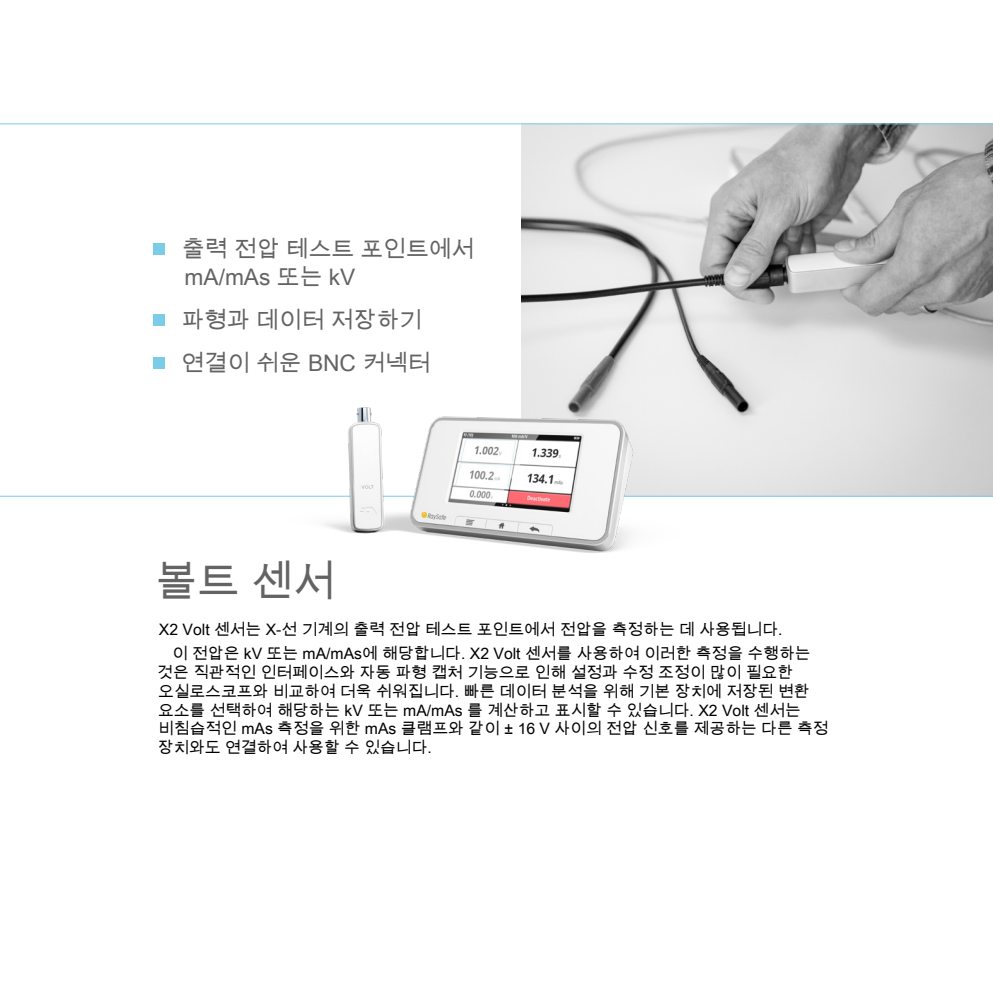
<style>
.page{position:relative;width:993px;height:993px;background:#fff}
.page>*{position:absolute;margin:0;border:0;box-sizing:border-box;transform-origin:0 0}
.Heading{font:42px "Arial Unicode MS";color:#646363}
.t1{font:22.75px/28px "Arial Unicode MS";color:#646363}
.Bodytext_-_Proxima_N{font:15.75px/18.9px "Arial Unicode MS";color:#000}
.s1{font-family:"Georgia Pro";font-weight:300;font-stretch:condensed;font-size:52.5px;color:#7bcce7}
</style>
<div class="page">
<img style="left:521px;top:124px;width:471px;height:371px">
<hr style="left:0;top:123px;width:992px;height:1px;background:#7bcce7">
<hr style="left:0;top:495px;width:992px;height:1px;background:#7bcce7">
<img style="left:282px;top:345px;width:539px;height:208px">
<p class="t1" style="left:184px;top:235px;width:291px;text-indent:-35px"><span class="s1">▪</span> 출력 전압 테스트 포인트에서 mA/mAs 또는 kV</p>
<p class="t1" style="left:149px;top:305px;width:274px"><span class="s1">▪</span> 파형과 데이터 저장하기</p>
<p class="t1" style="left:149px;top:348px;width:282px"><span class="s1">▪</span> 연결이 쉬운 BNC 커넥터</p>
<p class="Heading" style="left:155px;top:550px;width:181px">볼트 센서</p>
<p class="Bodytext_-_Proxima_N" style="left:159px;top:619px;width:625px">X2 Volt 센서는 X-선 기계의 출력 전압 테스트 포인트에서 전압을 측정하는 데 사용됩니다.</p>
<p class="Bodytext_-_Proxima_N" style="left:157px;top:643px;width:672px;text-indent:15px">이 전압은 kV 또는 mA/mAs에 해당합니다. X2 Volt 센서를 사용하여 이러한 측정을 수행하는 것은 직관적인 인터페이스와 자동 파형 캡처 기능으로 인해 설정과 수정 조정이 많이 필요한 오실로스코프와 비교하여 더욱 쉬워집니다. 빠른 데이터 분석을 위해 기본 장치에 저장된 변환 요소를 선택하여 해당하는 kV 또는 mA/mAs 를 계산하고 표시할 수 있습니다. X2 Volt 센서는 비침습적인 mAs 측정을 위한 mAs 클램프와 같이 ± 16 V 사이의 전압 신호를 제공하는 다른 측정 장치와도 연결하여 사용할 수 있습니다.</p>
</div>
